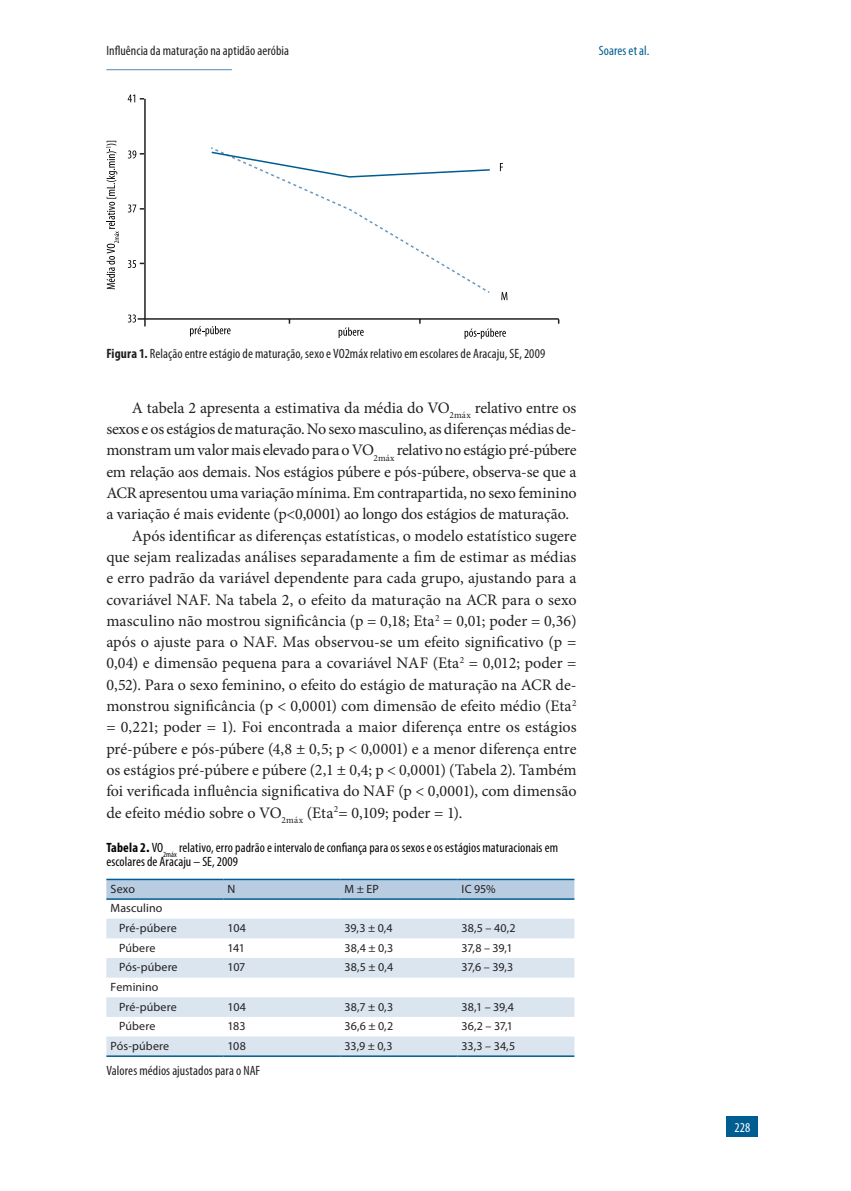
<style>
.page{position:relative;width:851px;height:1191px;background:#fff}
.page>*{position:absolute;margin:0;border:0;box-sizing:border-box;transform-origin:0 0}
.t1{font:16.05px "Minion Pro";letter-spacing:-.005em;color:#231f20}
.t2{font:condensed 13.5px "Myriad Pro";letter-spacing:.005em;color:#231f20}
.t3{font:condensed 13.5px/13.5px "Myriad Pro";letter-spacing:.01em;color:#040503}
.t4{font:condensed 13.5px "Myriad Pro";letter-spacing:.01em;color:#005d91}
.t5{font:condensed 13.5px "Myriad Pro";color:#fff}
.t6{font:12px/19.6px "Myriad Pro";letter-spacing:.005em;color:#231f20}
.s1{font-weight:700}
.s2{font-weight:700;font-stretch:normal}
</style>
<div class="page">
<hr style="left:106px;top:69px;width:126px;height:1px;background:#6697be">
<div style="left:726px;top:1116px;width:31px;height:20px;background:#005d91"></div>
<svg style="left:106px;top:141px;width:13px;height:148px"></svg>
<svg style="left:128px;top:314px;width:8px;height:8px"></svg>
<svg style="left:190px;top:326px;width:40px;height:10px"></svg>
<svg style="left:464px;top:328px;width:42px;height:11px"></svg>
<svg style="left:500px;top:163px;width:3px;height:8px"></svg>
<svg style="left:501px;top:292px;width:6px;height:8px"></svg>
<svg style="left:338px;top:327px;width:25px;height:11px"></svg>
<hr style="left:144px;top:99px;width:2px;height:227px;background:#231f20">
<hr style="left:138px;top:318px;width:420px;height:2px;background:#231f20">
<svg style="left:128px;top:260px;width:16px;height:8px"></svg>
<svg style="left:128px;top:204px;width:16px;height:8px"></svg>
<svg style="left:128px;top:150px;width:16px;height:8px"></svg>
<svg style="left:128px;top:95px;width:16px;height:7px"></svg>
<svg style="left:211px;top:148px;width:279px;height:145px"></svg>
<div style="left:106px;top:880px;width:468px;height:18px;background:#b9cde2"></div>
<svg style="left:106px;top:918px;width:468px;height:137px;fill:#dae5f0"></svg>
<hr style="left:106px;top:878px;width:117px;height:2px;background:#005d91">
<hr style="left:223px;top:878px;width:117px;height:2px;background:#005d91">
<hr style="left:340px;top:878px;width:117px;height:2px;background:#005d91">
<hr style="left:457px;top:878px;width:117px;height:2px;background:#005d91">
<hr style="left:106px;top:898px;width:117px;height:2px;background:#005d91">
<hr style="left:223px;top:898px;width:117px;height:2px;background:#005d91">
<hr style="left:340px;top:898px;width:117px;height:2px;background:#005d91">
<hr style="left:457px;top:898px;width:117px;height:2px;background:#005d91">
<hr style="left:106px;top:1055px;width:117px;height:2px;background:#005d91">
<hr style="left:223px;top:1055px;width:117px;height:2px;background:#005d91">
<hr style="left:340px;top:1055px;width:117px;height:2px;background:#005d91">
<hr style="left:457px;top:1055px;width:117px;height:2px;background:#005d91">
<p class="t2" style="left:106px;top:42px;width:184px">Influência da maturação na aptidão aeróbia</p>
<p class="t4" style="left:598px;top:42px;width:52px">Soares et al.</p>
<p class="t2" style="left:106px;top:345px;width:440px"><span class="s1">Figura 1.</span> Relação entre estágio de maturação, sexo e VO2máx relativo em escolares de Aracaju, SE, 2009</p>
<p class="t1" style="left:132px;top:397px;width:446px">A tabela 2 apresenta a estimativa da média do VO<sub>2máx</sub> relativo entre os</p>
<p class="t1" style="left:106px;top:418px;width:471px">sexos e os estágios de maturação. No sexo masculino, as diferenças médias de-</p>
<p class="t1" style="left:106px;top:439px;width:471px">monstram um valor mais elevado para o VO<sub>2máx</sub> relativo no estágio pré-púbere</p>
<p class="t1" style="left:106px;top:461px;width:471px">em relação aos demais. Nos estágios púbere e pós-púbere, observa-se que a</p>
<p class="t1" style="left:106px;top:482px;width:471px">ACR apresentou uma variação mínima. Em contrapartida, no sexo feminino</p>
<p class="t1" style="left:106px;top:503px;width:464px">a variação é mais evidente (p&lt;0,0001) ao longo dos estágios de maturação.</p>
<p class="t1" style="left:132px;top:525px;width:446px">Após identificar as diferenças estatísticas, o modelo estatístico sugere</p>
<p class="t1" style="left:106px;top:546px;width:471px">que sejam realizadas análises separadamente a fim de estimar as médias</p>
<p class="t1" style="left:106px;top:567px;width:471px">e erro padrão da variável dependente para cada grupo, ajustando para a</p>
<p class="t1" style="left:106px;top:588px;width:471px">covariável NAF. Na tabela 2, o efeito da maturação na ACR para o sexo</p>
<p class="t1" style="left:106px;top:610px;width:471px">masculino não mostrou significância (p = 0,18; Eta<sup>2</sup> = 0,01; poder = 0,36)</p>
<p class="t1" style="left:106px;top:631px;width:471px">após o ajuste para o NAF. Mas observou-se um efeito significativo (p =</p>
<p class="t1" style="left:106px;top:652px;width:471px">0,04) e dimensão pequena para a covariável NAF (Eta<sup>2</sup> = 0,012; poder =</p>
<p class="t1" style="left:106px;top:674px;width:471px">0,52). Para o sexo feminino, o efeito do estágio de maturação na ACR de-</p>
<p class="t1" style="left:106px;top:695px;width:471px">monstrou significância (p &lt; 0,0001) com dimensão de efeito médio (Eta<sup>2</sup></p>
<p class="t1" style="left:106px;top:716px;width:471px">= 0,221; poder = 1). Foi encontrada a maior diferença entre os estágios</p>
<p class="t1" style="left:106px;top:738px;width:471px">pré-púbere e pós-púbere (4,8 ± 0,5; p &lt; 0,0001) e a menor diferença entre</p>
<p class="t1" style="left:106px;top:759px;width:471px">os estágios pré-púbere e púbere (2,1 ± 0,4; p &lt; 0,0001) (Tabela 2). Também</p>
<p class="t1" style="left:106px;top:780px;width:471px">foi verificada influência significativa do NAF (p &lt; 0,0001), com dimensão</p>
<p class="t1" style="left:106px;top:801px;width:357px">de efeito médio sobre o VO<sub>2máx</sub> (Eta<sup>2</sup>= 0,109; poder = 1).</p>
<p class="t3" style="left:106px;top:841px;width:453px"><span class="s1">Tabela 2</span><span class="s2">.</span> VO<sub>2máx</sub> relativo, erro padrão e intervalo de confiança para os sexos e os estágios maturacionais em escolares de Aracaju – SE, 2009</p>
<p class="t6" style="left:111px;top:878px;width:26px">Sexo</p>
<p class="t6" style="left:227px;top:878px;width:9px">N</p>
<p class="t6" style="left:344px;top:878px;width:36px">M ± EP</p>
<p class="t6" style="left:461px;top:878px;width:36px">IC 95%</p>
<p class="t6" style="left:119px;top:898px;width:59px;text-indent:-9px">Masculino<br>Pré-púbere</p>
<p class="t6" style="left:227px;top:918px;width:20px">104</p>
<p class="t6" style="left:344px;top:918px;width:50px">39,3 ± 0,4</p>
<p class="t6" style="left:461px;top:918px;width:56px">38,5 – 40,2</p>
<p class="t6" style="left:119px;top:937px;width:38px">Púbere</p>
<p class="t6" style="left:227px;top:937px;width:19px">141</p>
<p class="t6" style="left:344px;top:937px;width:50px">38,4 ± 0,3</p>
<p class="t6" style="left:461px;top:937px;width:52px">37,8 – 39,1</p>
<p class="t6" style="left:119px;top:957px;width:60px">Pós-púbere</p>
<p class="t6" style="left:227px;top:957px;width:19px">107</p>
<p class="t6" style="left:344px;top:957px;width:50px">38,5 ± 0,4</p>
<p class="t6" style="left:461px;top:957px;width:53px">37,6 – 39,3</p>
<p class="t6" style="left:119px;top:976px;width:59px;text-indent:-9px">Feminino<br>Pré-púbere</p>
<p class="t6" style="left:227px;top:996px;width:20px">104</p>
<p class="t6" style="left:344px;top:996px;width:50px">38,7 ± 0,3</p>
<p class="t6" style="left:461px;top:996px;width:54px">38,1 – 39,4</p>
<p class="t6" style="left:119px;top:1016px;width:38px">Púbere</p>
<p class="t6" style="left:227px;top:1016px;width:19px">183</p>
<p class="t6" style="left:344px;top:1016px;width:50px">36,6 ± 0,2</p>
<p class="t6" style="left:461px;top:1016px;width:53px">36,2 – 37,1</p>
<p class="t6" style="left:111px;top:1035px;width:60px">Pós-púbere</p>
<p class="t6" style="left:227px;top:1035px;width:20px">108</p>
<p class="t6" style="left:344px;top:1035px;width:49px">33,9 ± 0,3</p>
<p class="t6" style="left:461px;top:1035px;width:55px">33,3 – 34,5</p>
<p class="t2" style="left:106px;top:1062px;width:155px">Valores médios ajustados para o NAF</p>
<p class="t5" style="left:734px;top:1119px;width:17px">228</p>
</div>
